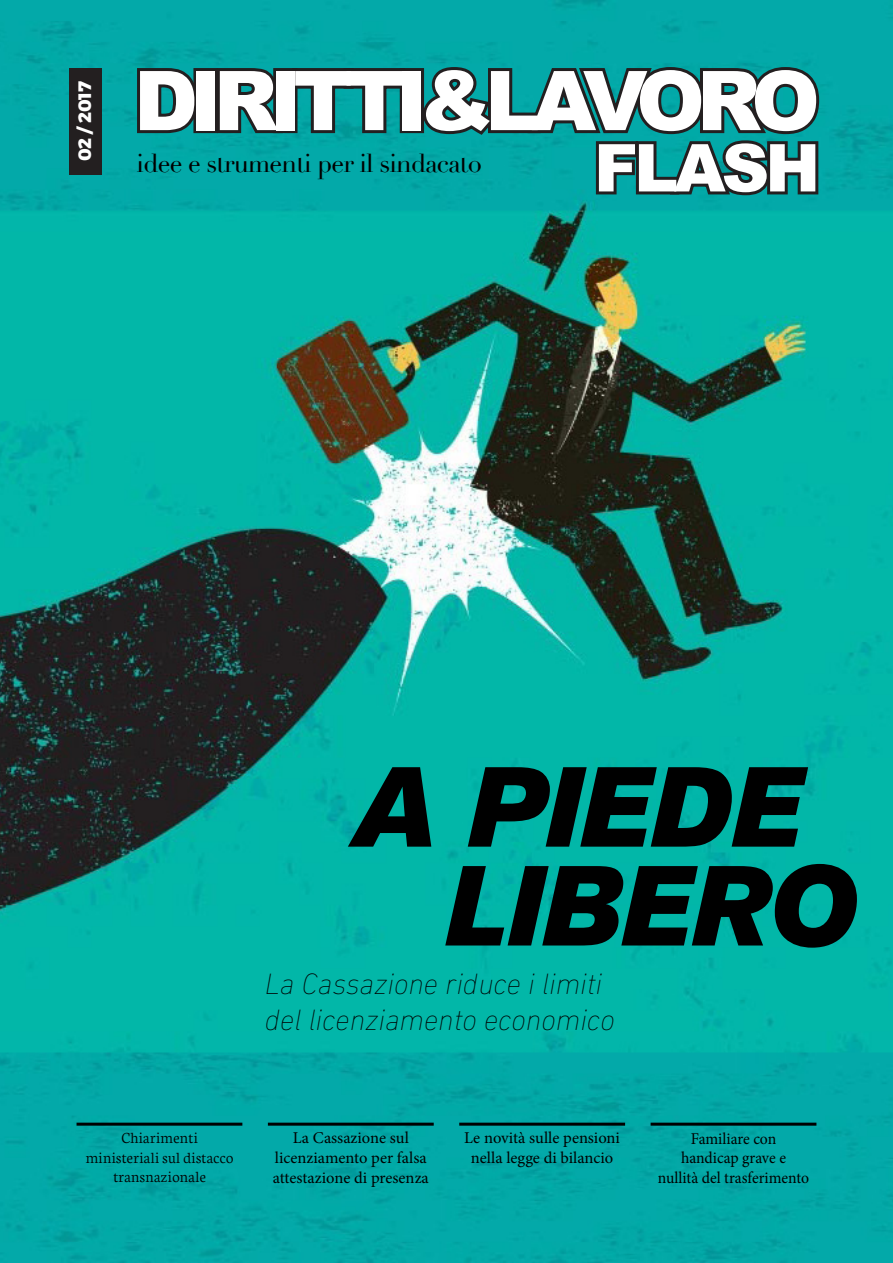
<style>
.page{position:relative;width:893px;height:1263px;background:#fff}
.page>*{position:absolute;margin:0;border:0;box-sizing:border-box;transform-origin:0 0}
.t1{font:italic 800 112.5px "Akzid Grtsk Next";color:#000}
.t2{font:900 82.5px "Arial";letter-spacing:-.1em;color:#fff}
.t3{font:900 66px "Arial";letter-spacing:-.06em;color:#fff}
.t4{font:italic 200 30px/36px "DIN Next W1 G";color:#000}
.t5{font:25.5px "Didot";letter-spacing:-.03em;color:#000}
.t6{font:800 18px "Montserrat";color:#fff}
.t7{font:16.5px/19.8px "Minion Pro";color:#000;text-align:center}
.t8{font:16.5px/19.8px "Minion Pro";color:#000;text-align:center;scale:.95 1}
.t9{font:300 16.5px/19.8px "Neuton";color:#000;text-align:center}
</style>
<div class="page">
<img style="left:0;top:1px;width:893px;height:1261px">
<svg style="left:134px;top:64px;width:67px;height:72px"></svg>
<div style="left:193px;top:68px;width:25px;height:65px;border:6px solid #231f20"></div>
<svg style="left:214px;top:64px;width:194px;height:74px"></svg>
<div style="left:400px;top:68px;width:24px;height:65px;border:6px solid #231f20"></div>
<svg style="left:419px;top:63px;width:404px;height:136px"></svg>
<div style="left:69px;top:68px;width:33px;height:106px;background:#231f20"></div>
<hr style="left:77px;top:1123px;width:165px;height:3px;background:#000">
<hr style="left:268px;top:1123px;width:166px;height:3px;background:#000">
<hr style="left:459px;top:1123px;width:166px;height:3px;background:#000">
<hr style="left:651px;top:1123px;width:165px;height:3px;background:#000">
<p class="t6" style="left:74px;top:161px;width:82px;rotate:-90deg">02 / 2017</p>
<h2 class="t2" style="left:134px;top:39px;width:688px">DIRITTI&amp;LAVORO</h2>
<h3 class="t5" style="left:137px;top:148px;width:347px">idee e strumenti per il sindacato</h3>
<h3 class="t3" style="left:594px;top:119px;width:228px">FLASH</h3>
<h1 class="t1" style="left:352px;top:734px;width:450px">A PIEDE</h1>
<h1 class="t1" style="left:444px;top:833px;width:413px">LIBERO</h1>
<h3 class="t4" style="left:265px;top:965px;width:351px">La Cassazione riduce i limiti del licenziamento economico</h3>
<p class="t9" style="left:85px;top:1126px;width:149px">Chiarimenti ministeriali sul distacco transnazionale</p>
<p class="t7" style="left:273px;top:1128px;width:158px">La Cassazione sul licenziamento per falsa attestazione di presenza</p>
<p class="t7" style="left:464px;top:1128px;width:157px">Le novità sulle pensioni nella legge di bilancio</p>
<p class="t8" style="left:658px;top:1128px;width:161px">Familiare con<br>handicap grave e<br>nullità del trasferimento</p>
</div>
